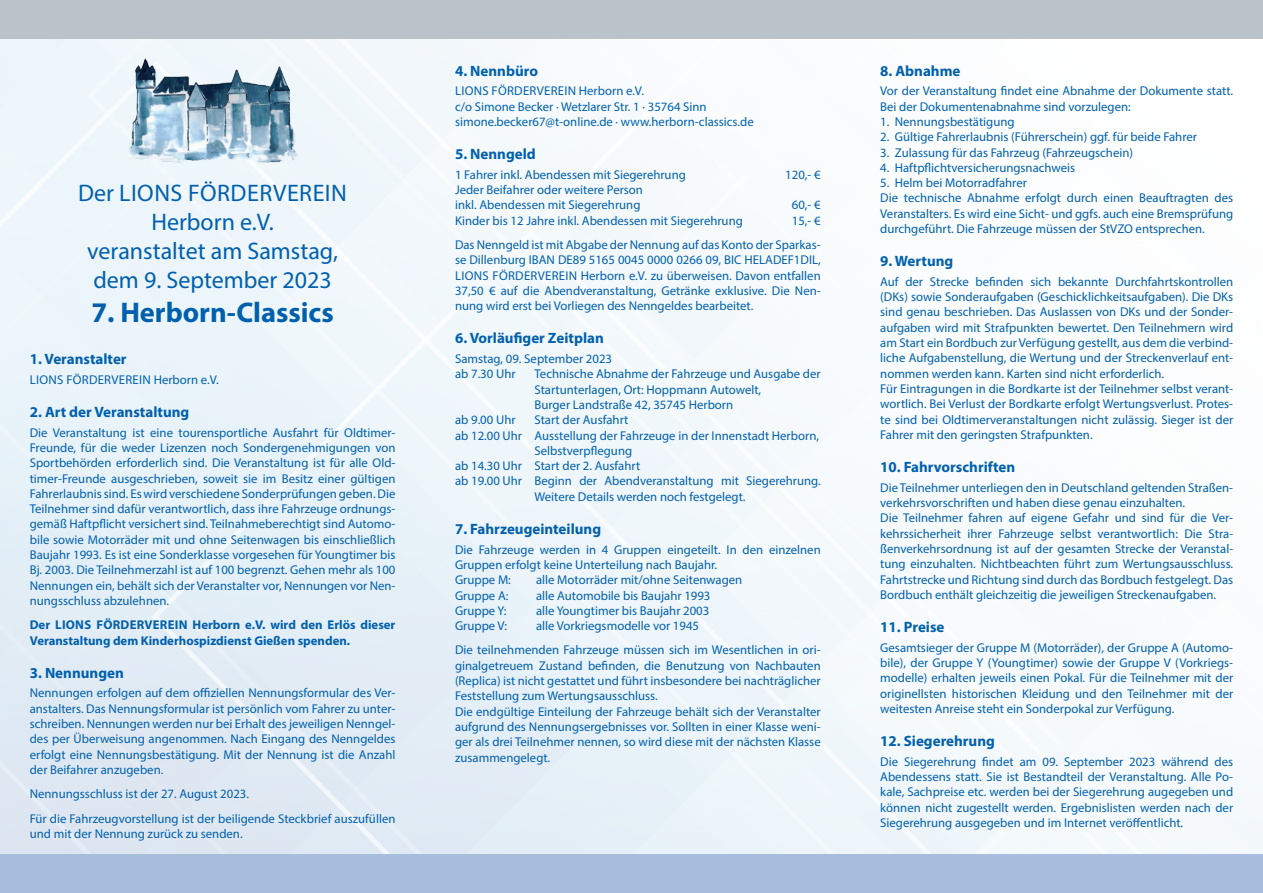
<style>
.page{position:relative;width:1263px;height:893px;background:#fff}
.page>*{position:absolute;margin:0;border:0;box-sizing:border-box;transform-origin:0 0}
.t1{font:700 28.5px "Myriad Pro";color:#0160ae}
.t2{font:24px/28.8px "Myriad Pro";color:#0160ae;text-align:center}
.t3{font:700 15px "Myriad Pro";color:#0160ae}
.t4{font:12.75px/15.3px "Myriad Pro";color:#0160ae}
.t5{font:700 12.75px/15.3px "Myriad Pro";color:#0160ae}
.t6{font:12.75px "Myriad Pro";letter-spacing:.02em;color:#0160ae}
</style>
<div class="page">
<img style="left:0;top:38px;width:1263px;height:817px">
<div style="left:0;top:0;width:1263px;height:38px;background:#bac3c9"></div>
<div style="left:0;top:855px;width:1263px;height:38px;background:#a8bdde"></div>
<img style="left:127px;top:58px;width:59px;height:106px">
<h2 class="t2" style="left:78px;top:179px;width:270px">Der LIONS FÖRDERVEREIN<br>Herborn e.V.<br>veranstaltet am Samstag, dem 9. September 2023</h2>
<h1 class="t1" style="left:91px;top:294px;width:244px">7. Herborn-Classics</h1>
<p class="t3" style="left:30px;top:349px;width:98px">1. Veranstalter</p>
<p class="t6" style="left:30px;top:372px;width:190px">LIONS FÖRDERVEREIN Herborn e.V.</p>
<p class="t3" style="left:30px;top:402px;width:161px">2. Art der Veranstaltung</p>
<p class="t4" style="left:30px;top:424px;width:367px;text-align:justify">Die Veranstaltung ist eine tourensportliche Ausfahrt für Oldtimer-Freunde, für die weder Lizenzen noch Sondergenehmigungen von Sportbehörden erforderlich sind. Die Veranstaltung ist für alle Old&shy;timer-Freunde ausgeschrieben, soweit sie im Besitz einer gültigen Fahrerlaubnis sind. Es wird verschiedene Sonderprüfungen geben. Die Teilnehmer sind dafür verantwortlich, dass ihre Fahrzeuge ordnungs&shy;gemäß Haftpflicht versichert sind. Teilnahmeberechtigt sind Automo&shy;bile sowie Motorräder mit und ohne Seitenwagen bis einschließlich Baujahr 1993. Es ist eine Sonderklasse vorgesehen für Youngtimer bis Bj. 2003. Die Teilnehmerzahl ist auf 100 begrenzt. Gehen mehr als 100<br>Nennungen ein, behält sich der Veranstalter vor, Nennungen vor Nen&shy;nungsschluss abzulehnen.</p>
<p class="t5" style="left:30px;top:617px;width:367px">Der LIONS FÖRDERVEREIN Herborn e.V. wird den Erlös dieser<br>Veranstaltung dem Kinderhospizdienst Gießen spenden.</p>
<p class="t3" style="left:30px;top:663px;width:96px">3. Nennungen</p>
<p class="t4" style="left:30px;top:685px;width:367px;text-align:justify">Nennungen erfolgen auf dem offiziellen Nennungsformular des Ver&shy;anstalters. Das Nennungsformular ist persönlich vom Fahrer zu unter&shy;schreiben. Nennungen werden nur bei Erhalt des jeweiligen Nenngel&shy;des per Überweisung angenommen. Nach Eingang des Nenngeldes erfolgt eine Nennungsbestätigung. Mit der Nennung ist die Anzahl der Beifahrer anzugeben.</p>
<p class="t4" style="left:30px;top:781px;width:367px;line-height:24.3px">Nennungsschluss ist der 27. August 2023.<br>Für die Fahrzeugvorstellung ist der beiligende Steckbrief auszufüllen</p>
<p class="t4" style="left:30px;top:826px;width:214px">und mit der Nennung zurück zu senden.</p>
<p class="t3" style="left:455px;top:61px;width:85px">4. Nennbüro</p>
<p class="t4" style="left:455px;top:83px;width:300px">LIONS FÖRDERVEREIN Herborn e.V.<br>c/o Simone Becker · Wetzlarer Str. 1 · 35764 Sinn simone.becker67@t-online.de · www.herborn-classics.de</p>
<p class="t3" style="left:455px;top:144px;width:82px">5. Nenngeld</p>
<p class="t4" style="left:455px;top:167px;width:232px">1 Fahrer inkl. Abendessen mit Siegerehrung</p>
<p class="t4" style="left:785px;top:167px;width:37px">120,- €</p>
<p class="t4" style="left:455px;top:182px;width:190px">Jeder Beifahrer oder weitere Person inkl. Abendessen mit Siegerehrung</p>
<p class="t4" style="left:792px;top:197px;width:30px">60,- €</p>
<p class="t4" style="left:455px;top:213px;width:289px">Kinder bis 12 Jahre inkl. Abendessen mit Siegerehrung</p>
<p class="t4" style="left:455px;top:208px;width:367px;line-height:24.3px;text-align:right">15,- €<br>Das Nenngeld ist mit Abgabe der Nennung auf das Konto der Sparkas-</p>
<p class="t4" style="left:455px;top:252px;width:367px;text-align:justify">se Dillenburg IBAN DE89 5165 0045 0000 0266 09, BIC HELADEF1DIL, LIONS FÖRDERVEREIN Herborn e.V. zu überweisen. Davon entfallen 37,50 € auf die Abendveranstaltung, Getränke exklusive. Die Nen&shy;nung wird erst bei Vorliegen des Nenngeldes bearbeitet.</p>
<p class="t3" style="left:455px;top:329px;width:150px">6. Vorläufiger Zeitplan</p>
<p class="t4" style="left:455px;top:351px;width:159px">Samstag, 09. September 2023 ab 7.30 Uhr</p>
<p class="t4" style="left:534px;top:366px;width:288px">Technische Abnahme der Fahrzeuge und Ausgabe der<br>Startunterlagen, Ort: Hoppmann Autowelt,<br>Burger Landstraße 42, 35745 Herborn</p>
<p class="t4" style="left:455px;top:412px;width:62px">ab 9.00 Uhr</p>
<p class="t4" style="left:534px;top:412px;width:95px">Start der Ausfahrt</p>
<p class="t4" style="left:455px;top:427px;width:365px">ab 12.00 Uhr Ausstellung der Fahrzeuge in der Innenstadt Herborn,</p>
<p class="t4" style="left:534px;top:443px;width:99px">Selbstverpflegung</p>
<p class="t4" style="left:455px;top:458px;width:187px">ab 14.30 Uhr Start der 2. Ausfahrt</p>
<p class="t4" style="left:455px;top:473px;width:367px">ab 19.00 Uhr Beginn der Abendveranstaltung mit Siegerehrung.</p>
<p class="t4" style="left:534px;top:489px;width:213px">Weitere Details werden noch festgelegt.</p>
<p class="t3" style="left:455px;top:519px;width:148px">7. Fahrzeugeinteilung</p>
<p class="t4" style="left:455px;top:541px;width:367px">Die Fahrzeuge werden in 4 Gruppen eingeteilt. In den einzelnen<br>Gruppen erfolgt keine Unterteilung nach Baujahr.<br>Gruppe M:</p>
<p class="t4" style="left:536px;top:572px;width:208px">alle Motorräder mit/ohne Seitenwagen</p>
<p class="t4" style="left:455px;top:587px;width:55px">Gruppe A:</p>
<p class="t4" style="left:536px;top:587px;width:176px">alle Automobile bis Baujahr 1993</p>
<p class="t4" style="left:455px;top:603px;width:53px">Gruppe Y:</p>
<p class="t4" style="left:536px;top:603px;width:175px">alle Youngtimer bis Baujahr 2003</p>
<p class="t4" style="left:455px;top:618px;width:54px">Gruppe V:</p>
<p class="t4" style="left:455px;top:613px;width:367px;line-height:24.3px;text-indent:81px">alle Vorkriegsmodelle vor 1945<br>Die teilnehmenden Fahrzeuge müssen sich im Wesentlichen in ori-</p>
<p class="t4" style="left:455px;top:658px;width:367px">ginalgetreuem Zustand befinden, die Benutzung von Nachbauten (Replica) ist nicht gestattet und führt insbesondere bei nachträglicher Feststellung zum Wertungsausschluss.<br>Die endgültige Einteilung der Fahrzeuge behält sich der Veranstalter aufgrund des Nennungsergebnisses vor. Sollten in einer Klasse weni&shy;ger als drei Teilnehmer nennen, so wird diese mit der nächsten Klasse zusammengelegt.</p>
<p class="t3" style="left:880px;top:61px;width:82px">8. Abnahme</p>
<p class="t4" style="left:880px;top:83px;width:354px">Vor der Veranstaltung findet eine Abnahme der Dokumente statt.<br>Bei der Dokumentenabnahme sind vorzulegen:</p>
<p class="t4" style="left:880px;top:114px;width:136px">1. Nennungsbestätigung</p>
<p class="t4" style="left:880px;top:129px;width:318px">2. Gültige Fahrerlaubnis (Führerschein) ggf. für beide Fahrer</p>
<p class="t4" style="left:880px;top:144px;width:254px">3. Zulassung für das Fahrzeug (Fahrzeugschein)</p>
<p class="t4" style="left:880px;top:160px;width:196px">4. Haftpflichtversicherungsnachweis</p>
<p class="t4" style="left:880px;top:175px;width:354px">5. Helm bei Motorradfahrer<br>Die technische Abnahme erfolgt durch einen Beauftragten des Veranstalters. Es wird eine Sicht- und ggfs. auch eine Bremsprüfung durchgeführt. Die Fahrzeuge müssen der StVZO entsprechen.</p>
<p class="t3" style="left:880px;top:251px;width:75px">9. Wertung</p>
<p class="t4" style="left:880px;top:274px;width:354px">Auf der Strecke befinden sich bekannte Durchfahrtskontrollen (DKs) sowie Sonderaufgaben (Geschicklichkeitsaufgaben). Die DKs sind genau beschrieben. Das Auslassen von DKs und der Sonder&shy;aufgaben wird mit Strafpunkten bewertet. Den Teilnehmern wird am Start ein Bordbuch zur Verfügung gestellt, aus dem die verbind&shy;liche Aufgabenstellung, die Wertung und der Streckenverlauf ent&shy;nommen werden kann. Karten sind nicht erforderlich.<br>Für Eintragungen in die Bordkarte ist der Teilnehmer selbst verant&shy;wortlich. Bei Verlust der Bordkarte erfolgt Wertungsverlust. Protes&shy;te sind bei Oldtimerveranstaltungen nicht zulässig. Sieger ist der Fahrer mit den geringsten Strafpunkten.</p>
<p class="t3" style="left:880px;top:457px;width:137px">10. Fahrvorschriften</p>
<p class="t4" style="left:880px;top:480px;width:354px">Die Teilnehmer unterliegen den in Deutschland geltenden Straßen&shy;verkehrsvorschriften und haben diese genau einzuhalten.<br>Die Teilnehmer fahren auf eigene Gefahr und sind für die Ver&shy;kehrssicherheit ihrer Fahrzeuge selbst verantwortlich: Die Stra&shy;ßenverkehrsordnung ist auf der gesamten Strecke der Veranstal&shy;tung einzuhalten. Nichtbeachten führt zum Wertungsausschluss.<br>Fahrtstrecke und Richtung sind durch das Bordbuch festgelegt. Das Bordbuch enthält gleichzeitig die jeweiligen Streckenaufgaben.</p>
<p class="t3" style="left:880px;top:617px;width:66px">11. Preise</p>
<p class="t4" style="left:880px;top:640px;width:354px;text-align:justify">Gesamtsieger der Gruppe M (Motorräder), der Gruppe A (Automo&shy;bile), der Gruppe Y (Youngtimer) sowie der Gruppe V (Vorkriegs&shy;modelle) erhalten jeweils einen Pokal. Für die Teilnehmer mit der originellsten historischen Kleidung und den Teilnehmer mit der weitesten Anreise steht ein Sonderpokal zur Verfügung.</p>
<p class="t3" style="left:880px;top:731px;width:116px">12. Siegerehrung</p>
<p class="t4" style="left:880px;top:754px;width:354px;text-align:justify">Die Siegerehrung findet am 09. September 2023 während des Abendessens statt. Sie ist Bestandteil der Veranstaltung. Alle Po&shy;kale, Sachpreise etc. werden bei der Siegerehrung augegeben und können nicht zugestellt werden. Ergebnislisten werden nach der Siegerehrung ausgegeben und im Internet veröffentlicht.</p>
</div>
